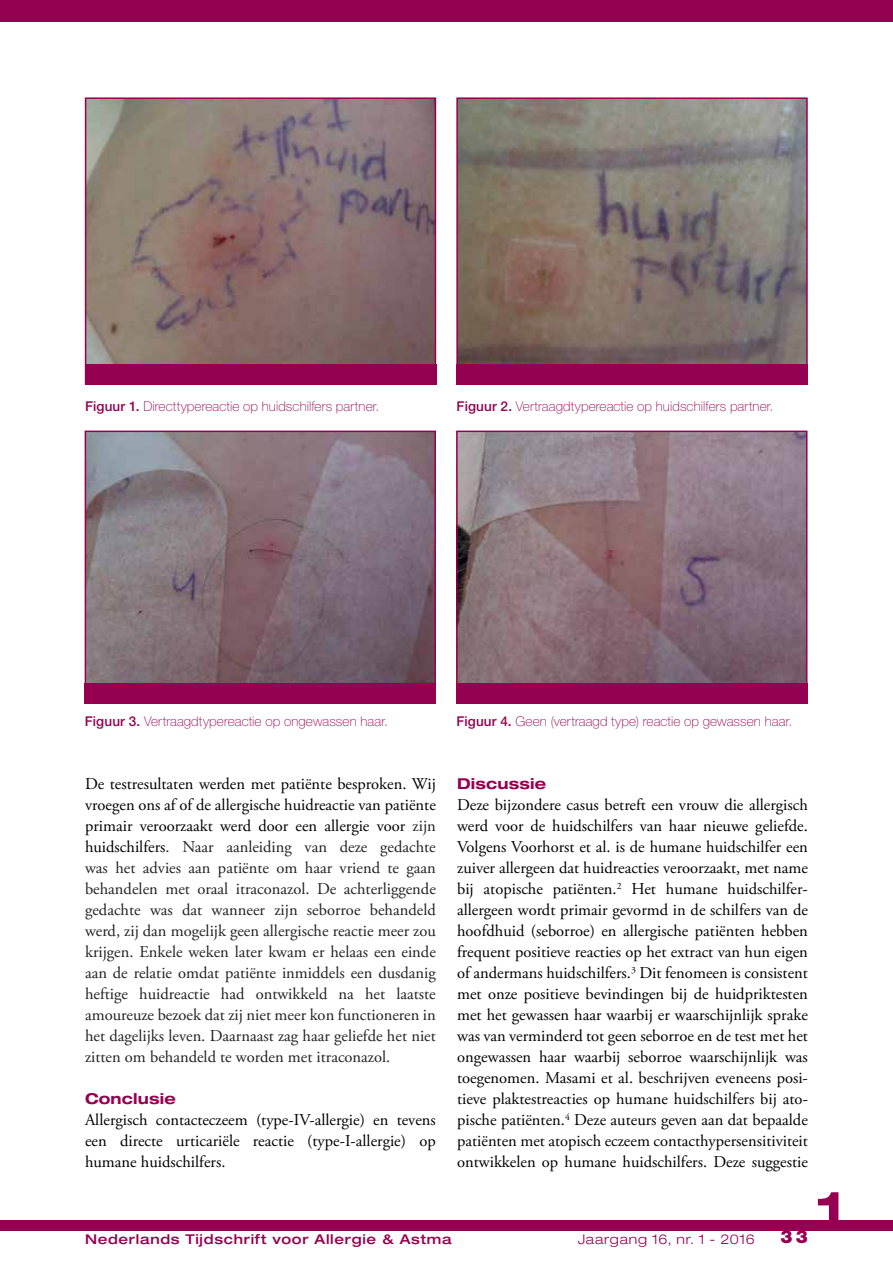
<style>
.page{position:relative;width:893px;height:1263px;background:#fff}
.page>*{position:absolute;margin:0;border:0;box-sizing:border-box;transform-origin:0 0}
.t1{font:700 expanded 52.5px "Helvetica Neue";color:#960050}
.t2{font:900 18px "Helvetica Neue";color:#960050}
.t3{font:16.5px/21px "Adobe Garamond Pro";color:#000;text-align:justify}
.t4{font:16.5px/21px "Adobe Garamond Pro";color:#222;text-align:justify}
.t5{font:700 expanded 15px "Helvetica Neue";letter-spacing:.01em;color:#960050}
.t6{font:100 13.5px "Helvetica Neue";letter-spacing:.01em;color:#960050}
.t7{font:500 expanded 13.5px "Helvetica Neue";letter-spacing:.05em;color:#960050}
.t8{font:300 expanded 13.5px "Helvetica Neue";letter-spacing:.06em;color:#960050}
.s1{font-weight:500}
.s2{color:#000}
</style>
<div class="page">
<div style="left:0;top:1220px;width:893px;height:11px;background:#960050"></div>
<div style="left:0;top:0;width:893px;height:21px;background:#960050"></div>
<img style="left:88px;top:100px;width:345px;height:264px">
<div style="left:85px;top:97px;width:351px;height:288px;border:2px solid #960050"></div>
<div style="left:85px;top:364px;width:351px;height:21px;background:#960050"></div>
<img style="left:459px;top:100px;width:346px;height:264px">
<div style="left:456px;top:97px;width:352px;height:288px;border:2px solid #960050"></div>
<div style="left:457px;top:364px;width:351px;height:21px;background:#960050"></div>
<img style="left:88px;top:434px;width:345px;height:249px">
<div style="left:85px;top:431px;width:351px;height:273px;border:2px solid #960050"></div>
<div style="left:85px;top:683px;width:351px;height:21px;background:#960050"></div>
<img style="left:459px;top:434px;width:345px;height:249px">
<div style="left:456px;top:431px;width:351px;height:273px;border:2px solid #960050"></div>
<div style="left:456px;top:683px;width:351px;height:21px;background:#960050"></div>
<p class="t6" style="left:85px;top:399px;width:296px"><span class="s1">Figuur 1.</span> Directtypereactie op huidschilfers partner.</p>
<p class="t6" style="left:457px;top:399px;width:318px"><span class="s1">Figuur 2.</span> Vertraagdtypereactie op huidschilfers partner.</p>
<p class="t6" style="left:85px;top:714px;width:305px"><span class="s1">Figuur 3.</span> Vertraagdtypereactie op ongewassen haar.</p>
<p class="t6" style="left:456px;top:714px;width:337px"><span class="s1">Figuur 4.</span> Geen (vertraagd type) reactie op gewassen haar.</p>
<p class="t4" style="left:85px;top:774px;width:352px"><span class="s2">De testresultaten werden met patiënte besproken. Wij vroegen ons af of de allergische huidreactie van patiënte primair veroorzaakt werd door een allergie voor</span> zijn <span class="s2">huidschilfers</span>. Naar aanleiding van deze gedachte was het advies aan patiënte om haar vriend te gaan behandelen met oraal itraconazol. De achterliggende gedachte was dat wanneer zijn seborroe behandeld werd, zij dan mogelijk geen allergische reactie meer zou krijgen. Enkele weken later kwam er helaas een einde aan de relatie omdat patiënte inmiddels een dusdanig heftige huidreactie had ontwikkeld na het laatste amoureuze bezoek dat zij niet meer kon functioneren in het dagelijks leven. Daarnaast zag haar geliefde het niet zitten om behandeld te worden met itraconazol.</p>
<p class="t5" style="left:85px;top:1089px;width:92px">Conclusie</p>
<p class="t3" style="left:85px;top:1110px;width:352px">Allergisch contacteczeem (type-IV-allergie) en tevens een directe urticariële reactie (type-I-allergie) op humane huidschilfers.</p>
<p class="t5" style="left:457px;top:774px;width:91px">Discussie</p>
<p class="t3" style="left:457px;top:795px;width:352px">Deze bijzondere casus betreft een vrouw die allergisch werd voor de huidschilfers van haar nieuwe geliefde.<br>Volgens Voorhorst et al. is de humane huidschilfer een zuiver allergeen dat huidreacties veroorzaakt, met name bij atopische patiënten.<sup>2</sup> Het humane huidschilfer&shy;allergeen wordt primair gevormd in de schilfers van de hoofdhuid (seborroe) en allergische patiënten hebben frequent positieve reacties op het extract van hun eigen of andermans huidschilfers.<sup>3</sup> Dit fenomeen is consistent met onze positieve bevindingen bij de huidpriktesten met het gewassen haar waarbij er waarschijnlijk sprake was van verminderd tot geen seborroe en de test met het ongewassen haar waarbij seborroe waarschijnlijk was toegenomen. Masami et al. beschrijven eveneens posi&shy;tieve plaktestreacties op humane huidschilfers bij ato&shy;pische patiënten.<sup>4</sup> Deze auteurs geven aan dat bepaalde patiënten met atopisch eczeem contacthypersensitiviteit ontwikkelen op humane huidschilfers. Deze suggestie</p>
<p class="t7" style="left:85px;top:1230px;width:368px">Nederlands Tijdschrift voor Allergie &amp; Astma</p>
<p class="t8" style="left:578px;top:1231px;width:179px">Jaargang 16, nr. 1 - 2016</p>
<p class="t2" style="left:780px;top:1226px;width:29px">33</p>
<h1 class="t1" style="left:816px;top:1177px;width:31px">1</h1>
</div>
